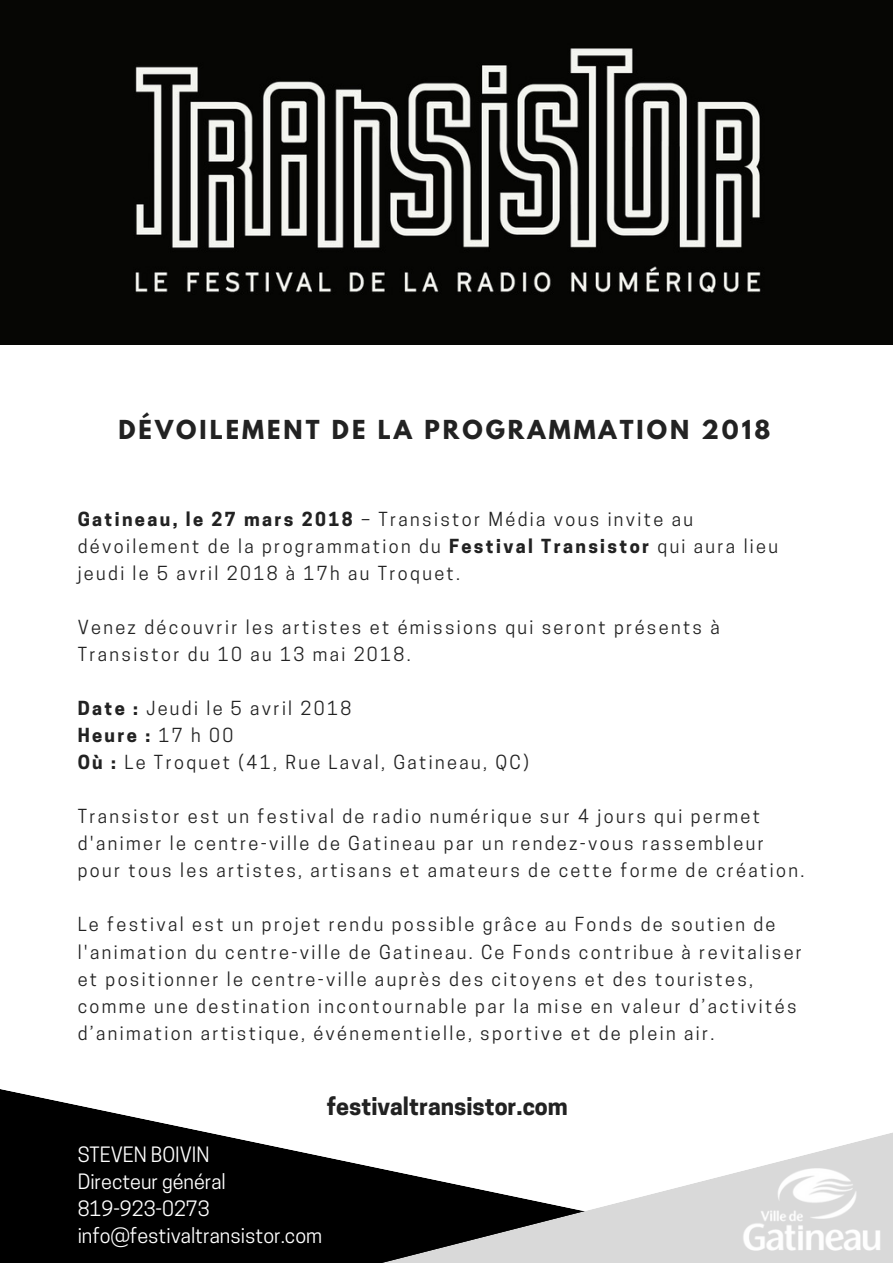
<style>
.page{position:relative;width:893px;height:1263px;background:#fff}
.page>*{position:absolute;margin:0;border:0;box-sizing:border-box;transform-origin:0 0}
.t1{font:700 23.25px "League Spartan";letter-spacing:.13em;color:#222}
.t2{font:700 23.25px "Cooper Hewitt";color:#222}
.t3{font:19.8px/27px "Cooper Hewitt";color:#fff}
.t4{font:18.15px/27px "Cooper Hewitt";letter-spacing:.13em;color:#222}
.s1{font-weight:700}
</style>
<div class="page">
<svg style="left:0;top:1089px;width:375px;height:174px;fill:#000"></svg>
<svg style="left:375px;top:1167px;width:355px;height:96px;fill:#d9d9d9"></svg>
<img style="left:0;top:0;width:893px;height:345px">
<img style="left:730px;top:1132px;width:163px;height:131px">
<p class="t1" style="left:118px;top:418px;width:653px">DÉVOILEMENT DE LA PROGRAMMATION 2018</p>
<p class="t4" style="left:78px;top:508px;width:702px"><span class="s1">Gatineau, le 27 mars 2018</span> – Transistor Média vous invite au dévoilement de la programmation du <span class="s1">Festival Transistor</span> qui aura lieu jeudi le 5 avril 2018 à 17h au Troquet.</p>
<p class="t4" style="left:78px;top:616px;width:644px">Venez découvrir les artistes et émissions qui seront présents à<br>Transistor du 10 au 13 mai 2018.</p>
<p class="t4" style="left:78px;top:697px;width:453px"><span class="s1">Date :</span> Jeudi le 5 avril 2018<br><span class="s1">Heure :</span> 17 h 00<br><span class="s1">Où :</span> Le Troquet (41, Rue Laval, Gatineau, QC)</p>
<p class="t4" style="left:78px;top:805px;width:728px">Transistor est un festival de radio numérique sur 4 jours qui permet d'animer le centre-ville de Gatineau par un rendez-vous rassembleur pour tous les artistes, artisans et amateurs de cette forme de création.</p>
<p class="t4" style="left:78px;top:913px;width:726px">Le festival est un projet rendu possible grâce au Fonds de soutien de l'animation du centre-ville de Gatineau. Ce Fonds contribue à revitaliser et positionner le centre-ville auprès des citoyens et des touristes, comme une destination incontournable par la mise en valeur d’activités d’animation artistique, événementielle, sportive et de plein air.</p>
<p class="t2" style="left:327px;top:1097px;width:243px">festivaltransistor.com</p>
<p class="t3" style="left:78px;top:1144px;width:246px">STEVEN BOIVIN<br>Directeur général<br>819-923-0273 info@festivaltransistor.com</p>
</div>
